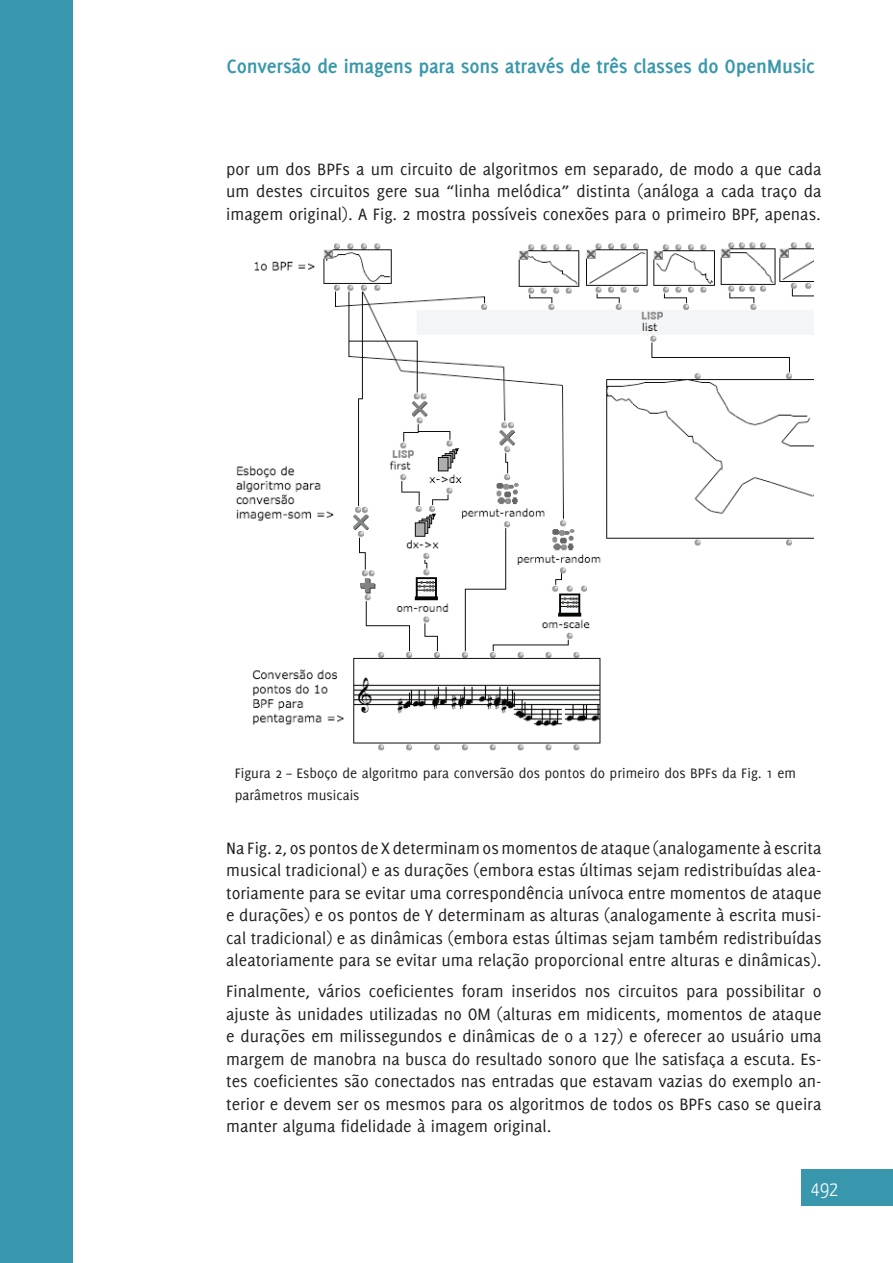
<style>
.page{position:relative;width:893px;height:1263px;background:#fff}
.page>*{position:absolute;margin:0;border:0;box-sizing:border-box;transform-origin:0 0}
.t1{font:700 21px "Delicious";letter-spacing:-.01em;color:#3897ac}
.t2{font:300 21px "Yanone Kaffeesatz";color:#fff}
.t3{font:18px/22.5px "Delicious";color:#231f20;text-align:justify}
.t4{font:15px/22.5px "Delicious";color:#231f20}
</style>
<div class="page">
<div style="left:0;top:0;width:72px;height:1263px;background:#3897ac"></div>
<div style="left:802px;top:1170px;width:91px;height:36px;background:#3897ac"></div>
<img style="left:236px;top:242px;width:578px;height:509px">
<p class="t1" style="left:227px;top:54px;width:590px">Conversão de imagens para sons através de três classes do OpenMusic</p>
<p class="t3" style="left:226px;top:158px;width:597px">por um dos BPFs a um circuito de algoritmos em separado, de modo a que cada um destes circuitos gere sua “linha melódica” distinta (análoga a cada traço da imagem original). A Fig. 2 mostra possíveis conexões para o primeiro BPF, apenas.</p>
<p class="t4" style="left:235px;top:761px;width:563px">Figura 2 – Esboço de algoritmo para conversão dos pontos do primeiro dos BPFs da Fig. 1 em parâmetros musicais</p>
<p class="t3" style="left:226px;top:836px;width:597px">Na Fig. 2, os pontos de X determinam os momentos de ataque (analogamente à escrita musical tradicional) e as durações (embora estas últimas sejam redistribuídas alea&shy;toriamente para se evitar uma correspondência unívoca entre momentos de ataque e durações) e os pontos de Y determinam as alturas (analogamente à escrita musi&shy;cal tradicional) e as dinâmicas (embora estas últimas sejam também redistribuídas aleatoriamente para se evitar uma relação proporcional entre alturas e dinâmicas).</p>
<p class="t3" style="left:226px;top:980px;width:597px">Finalmente, vários coeficientes foram inseridos nos circuitos para possibilitar o ajuste às unidades utilizadas no OM (alturas em midicents, momentos de ataque e durações em milissegundos e dinâmicas de 0 a 127) e oferecer ao usuário uma margem de manobra na busca do resultado sonoro que lhe satisfaça a escuta. Es&shy;tes coeficientes são conectados nas entradas que estavam vazias do exemplo an&shy;terior e devem ser os mesmos para os algoritmos de todos os BPFs caso se queira manter alguma fidelidade à imagem original.</p>
<p class="t2" style="left:811px;top:1176px;width:29px">492</p>
</div>
